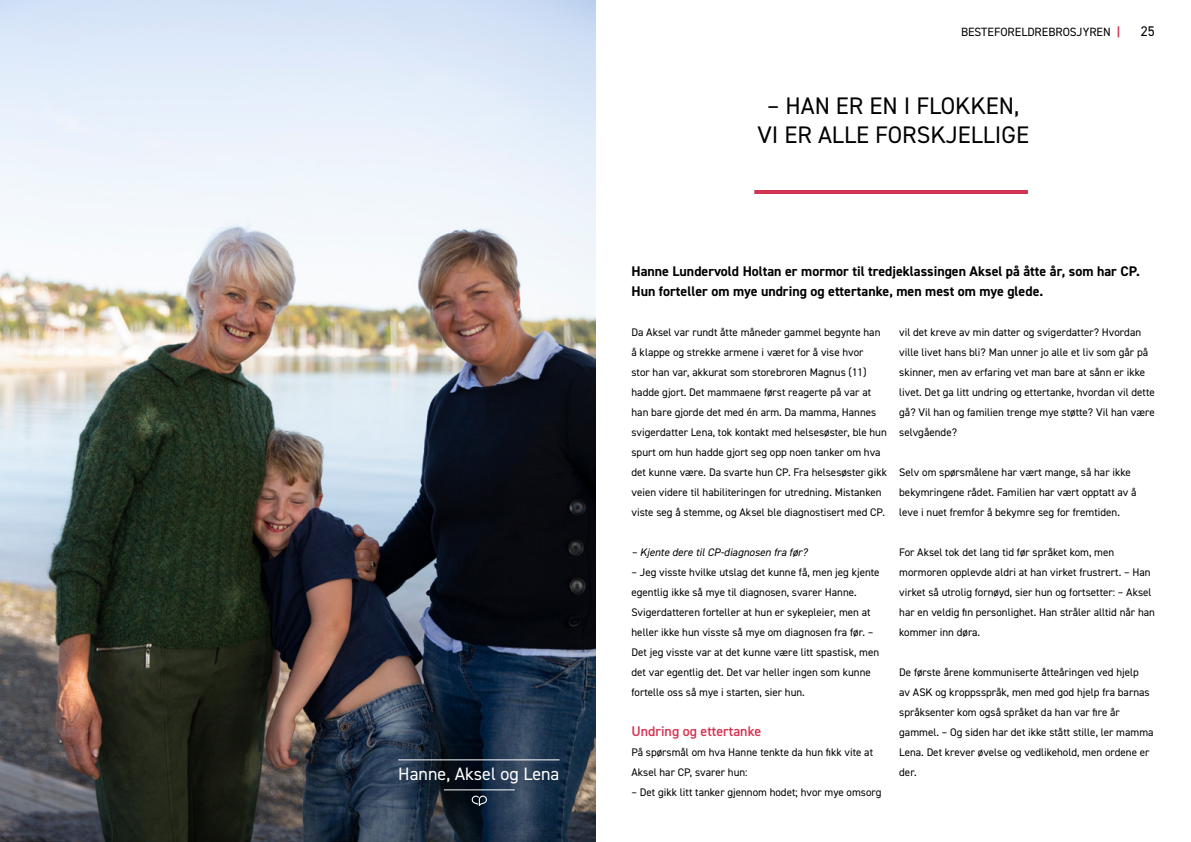
<style>
.page{position:relative;width:1191px;height:842px;background:#fff}
.page>*{position:absolute;margin:0;border:0;box-sizing:border-box;transform-origin:0 0}
.t1{font:24px/28.8px "DIN2014";color:#000;text-align:center}
.t2{font:18px "DIN2014";color:#fff}
.t3{font:700 14px/20px "DIN2014";color:#000}
.t4{font:600 14px "DIN2014";color:#d43553}
.t5{font:14px "DIN2014";color:#000}
.t6{font:12px "DIN2014";color:#000}
.t7{font:11px/20px "DIN2014";color:#000}
.t8{font:italic 11px "DIN2014";color:#000}
.s1{font-weight:700;color:#d43553}
</style>
<div class="page">
<img style="left:0;top:0;width:595px;height:842px">
<hr style="left:754px;top:190px;width:274px;height:4px;background:#d43553">
<hr style="left:398px;top:759px;width:161px;height:1px;background:#fff">
<hr style="left:444px;top:789px;width:71px;height:1px;background:#fff">
<svg style="left:472px;top:796px;width:15px;height:10px"></svg>
<h2 class="t2" style="left:398px;top:763px;width:163px">Hanne, Aksel og Lena</h2>
<p class="t6" style="left:961px;top:24px;width:161px">BESTEFORELDREBROSJYREN <span class="s1">|</span></p>
<p class="t5" style="left:1141px;top:22px;width:15px">25</p>
<h1 class="t1" style="left:757px;top:91px;width:273px">– HAN ER EN I FLOKKEN,<br>VI ER ALLE FORSKJELLIGE</h1>
<p class="t3" style="left:631px;top:261px;width:510px">Hanne Lundervold Holtan er mormor til tredjeklassingen Aksel på åtte år, som har CP.<br>Hun forteller om mye undring og ettertanke, men mest om mye glede.</p>
<p class="t7" style="left:631px;top:322px;width:257px">Da Aksel var rundt åtte måneder gammel begynte han å klappe og strekke armene i været for å vise hvor<br>stor han var, akkurat som storebroren Magnus (11) hadde gjort. Det mammaene først reagerte på var at han bare gjorde det med én arm. Da mamma, Hannes svigerdatter Lena, tok kontakt med helsesøster, ble hun spurt om hun hadde gjort seg opp noen tanker om hva det kunne være. Da svarte hun CP. Fra helsesøster gikk veien videre til habiliteringen for utredning. Mistanken viste seg å stemme, og Aksel ble diagnostisert med CP.</p>
<p class="t8" style="left:631px;top:545px;width:177px">– Kjente dere til CP-diagnosen fra før?</p>
<p class="t7" style="left:631px;top:562px;width:250px">– Jeg visste hvilke utslag det kunne få, men jeg kjente egentlig ikke så mye til diagnosen, svarer Hanne.<br>Svigerdatteren forteller at hun er sykepleier, men at heller ikke hun visste så mye om diagnosen fra før. – Det jeg visste var at det kunne være litt spastisk, men det var egentlig det. Det var heller ingen som kunne fortelle oss så mye i starten, sier hun.</p>
<p class="t4" style="left:631px;top:722px;width:131px">Undring og ettertanke</p>
<p class="t7" style="left:631px;top:742px;width:243px">På spørsmål om hva Hanne tenkte da hun fikk vite at<br>Aksel har CP, svarer hun:</p>
<p class="t7" style="left:631px;top:782px;width:251px">– Det gikk litt tanker gjennom hodet; hvor mye omsorg</p>
<p class="t7" style="left:899px;top:322px;width:257px">vil det kreve av min datter og svigerdatter? Hvordan ville livet hans bli? Man unner jo alle et liv som går på skinner, men av erfaring vet man bare at sånn er ikke livet. Det ga litt undring og ettertanke, hvordan vil dette gå? Vil han og familien trenge mye støtte? Vil han være selvgående?</p>
<p class="t7" style="left:899px;top:462px;width:239px">Selv om spørsmålene har vært mange, så har ikke bekymringene rådet. Familien har vært opptatt av å leve i nuet fremfor å bekymre seg for fremtiden.</p>
<p class="t7" style="left:899px;top:542px;width:257px">For Aksel tok det lang tid før språket kom, men mormoren opplevde aldri at han virket frustrert. – Han virket så utrolig fornøyd, sier hun og fortsetter: – Aksel har en veldig fin personlighet. Han stråler alltid når han kommer inn døra.</p>
<p class="t7" style="left:899px;top:662px;width:256px">De første årene kommuniserte åtteåringen ved hjelp<br>av ASK og kroppsspråk, men med god hjelp fra barnas språksenter kom også språket da han var fire år gammel. – Og siden har det ikke stått stille, ler mamma Lena. Det krever øvelse og vedlikehold, men ordene er der.</p>
</div>
